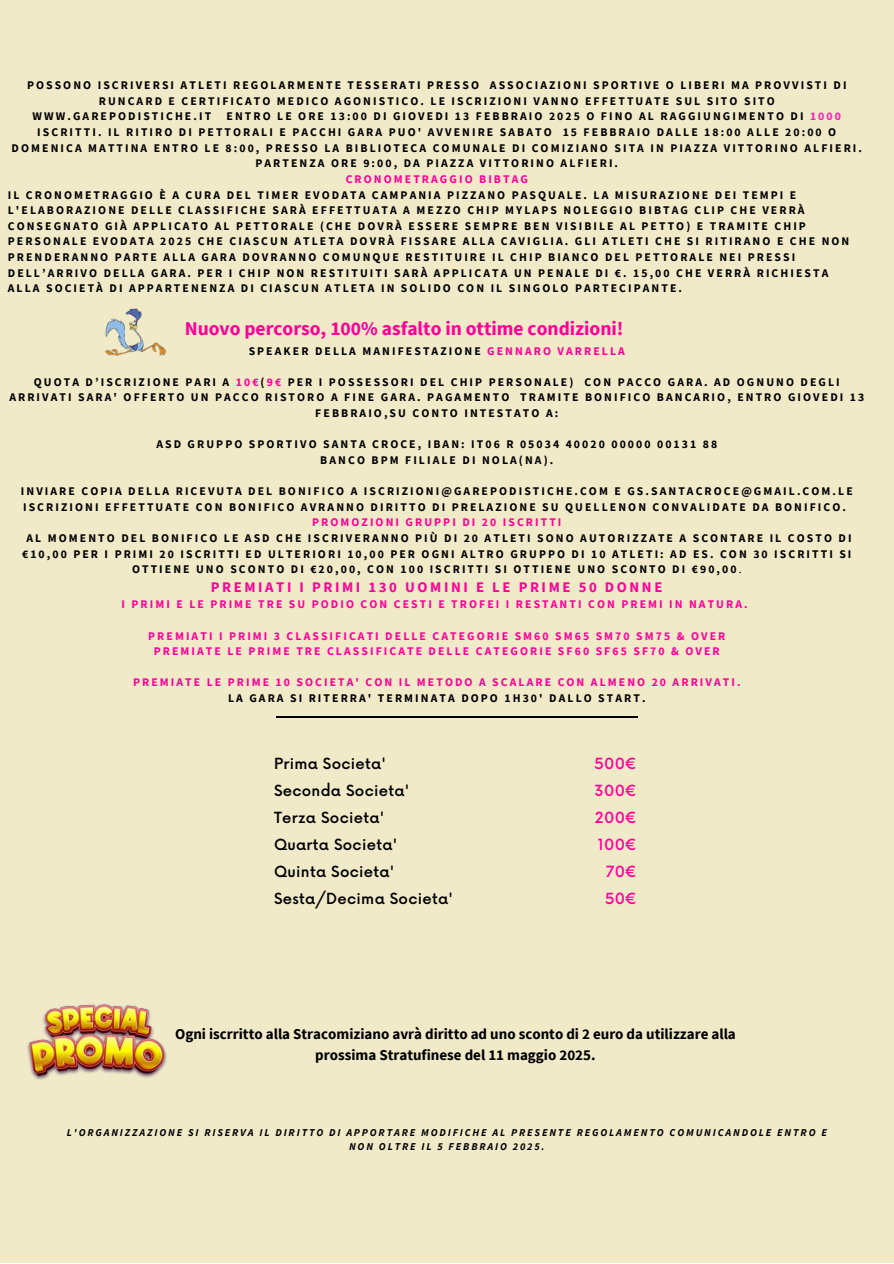
<style>
.page{position:relative;width:894px;height:1264px;background:#fff}
.page>*{position:absolute;margin:0;border:0;box-sizing:border-box;transform-origin:0 0}
.t1{font:700 19.5px "Source Sans Pro";color:#f09}
.t2{font:700 15px/20.2px "Source Sans Pro";color:#000;text-align:center}
.t3{font:500 15px/27px "Now";letter-spacing:.02em;color:#000}
.t4{font:500 15px/27px "Now";letter-spacing:.02em;color:#f09;text-align:right}
.t5{font:700 14.7px "Source Sans Pro";letter-spacing:.175em;color:#f09}
.t6{font:700 11.7px/15.6px "Source Sans Pro";letter-spacing:.175em;color:#000;text-align:center}
.t7{font:700 11.7px/15.6px "Source Sans Pro";letter-spacing:.175em;color:#f09;text-align:center}
.t8{font:italic 700 10.5px/14px "Source Sans Pro";letter-spacing:.175em;color:#000;text-align:center}
.s1{color:#ff1abf}
.s2{color:#f09}
.s3{font-weight:400}
.s4{color:#000}
</style>
<div class="page">
<div style="left:0;top:0;width:893px;height:1262px;background:#f1eac9"></div>
<hr style="left:276px;top:716px;width:361px;height:1px;background:#000">
<img style="left:27px;top:1004px;width:140px;height:76px">
<img style="left:105px;top:308px;width:61px;height:48px">
<h3 class="t6" style="left:27px;top:77px;width:820px">POSSONO ISCRIVERSI ATLETI REGOLARMENTE TESSERATI PRESSO ASSOCIAZIONI SPORTIVE O LIBERI MA PROVVISTI DI</h3>
<h3 class="t6" style="left:99px;top:93px;width:677px">RUNCARD E CERTIFICATO MEDICO AGONISTICO. LE ISCRIZIONI VANNO EFFETTUATE SUL SITO SITO</h3>
<h3 class="t6" style="left:33px;top:108px;width:180px">WWW.GAREPODISTICHE.IT</h3>
<h3 class="t6" style="left:226px;top:108px;width:615px">ENTRO LE ORE 13:00 DI GIOVEDI 13 FEBBRAIO 2025 O FINO AL RAGGIUNGIMENTO DI <span class="s1">1000</span></h3>
<h3 class="t6" style="left:37px;top:124px;width:800px">ISCRITTI. IL RITIRO DI PETTORALI E PACCHI GARA PUO' AVVENIRE SABATO 15 FEBBRAIO DALLE 18:00 ALLE 20:00 O</h3>
<h3 class="t6" style="left:12px;top:140px;width:851px">DOMENICA MATTINA ENTRO LE 8:00, PRESSO LA BIBLIOTECA COMUNALE DI COMIZIANO SITA IN PIAZZA VITTORINO ALFIERI.</h3>
<h3 class="t6" style="left:255px;top:155px;width:364px">PARTENZA ORE 9:00, DA PIAZZA VITTORINO ALFIERI.</h3>
<h3 class="t7" style="left:345px;top:171px;width:184px">CRONOMETRAGGIO BIBTAG</h3>
<h3 class="t6" style="left:8px;top:186px;width:789px">IL CRONOMETRAGGIO È A CURA DEL TIMER EVODATA CAMPANIA PIZZANO PASQUALE. LA MISURAZIONE DEI TEMPI E</h3>
<h3 class="t6" style="left:8px;top:202px;width:798px">L'ELABORAZIONE DELLE CLASSIFICHE SARÀ EFFETTUATA A MEZZO CHIP MYLAPS NOLEGGIO BIBTAG CLIP CHE VERRÀ</h3>
<h3 class="t6" style="left:8px;top:218px;width:799px">CONSEGNATO GIÀ APPLICATO AL PETTORALE (CHE DOVRÀ ESSERE SEMPRE BEN VISIBILE AL PETTO) E TRAMITE CHIP</h3>
<h3 class="t6" style="left:8px;top:233px;width:842px">PERSONALE EVODATA 2025 CHE CIASCUN ATLETA DOVRÀ FISSARE ALLA CAVIGLIA. GLI ATLETI CHE SI RITIRANO E CHE NON</h3>
<h3 class="t6" style="left:8px;top:249px;width:788px">PRENDERANNO PARTE ALLA GARA DOVRANNO COMUNQUE RESTITUIRE IL CHIP BIANCO DEL PETTORALE NEI PRESSI</h3>
<h3 class="t6" style="left:8px;top:264px;width:821px">DELL’ARRIVO DELLA GARA. PER I CHIP NON RESTITUITI SARÀ APPLICATA UN PENALE DI €. 15,00 CHE VERRÀ RICHIESTA</h3>
<h3 class="t6" style="left:8px;top:280px;width:675px">ALLA SOCIETÀ DI APPARTENENZA DI CIASCUN ATLETA IN SOLIDO CON IL SINGOLO PARTECIPANTE.</h3>
<h2 class="t1" style="left:185px;top:316px;width:440px">Nuovo percorso, 100% asfalto in ottime condizioni!</h2>
<h3 class="t6" style="left:248px;top:343px;width:377px">SPEAKER DELLA MANIFESTAZIONE <span class="s2">GENNARO VARRELLA</span></h3>
<h4 class="t6" style="left:9px;top:374px;width:856px">QUOTA D’ISCRIZIONE PARI A <span class="s2">10€</span>(<span class="s2">9€</span> PER I POSSESSORI DEL CHIP PERSONALE) CON PACCO GARA. AD OGNUNO DEGLI<br>ARRIVATI SARA' OFFERTO UN PACCO RISTORO A FINE GARA. PAGAMENTO TRAMITE BONIFICO BANCARIO, ENTRO GIOVEDI 13<br>FEBBRAIO,SU CONTO INTESTATO A:</h4>
<h3 class="t6" style="left:156px;top:436px;width:562px">ASD GRUPPO SPORTIVO SANTA CROCE, IBAN: IT06 R 05034 40020 00000 00131 88<br>BANCO BPM FILIALE DI NOLA(NA).</h3>
<h3 class="t6" style="left:21px;top:483px;width:833px">INVIARE COPIA DELLA RICEVUTA DEL BONIFICO A ISCRIZIONI@GAREPODISTICHE.COM E GS.SANTACROCE@GMAIL.COM.LE ISCRIZIONI EFFETTUATE CON BONIFICO AVRANNO DIRITTO DI PRELAZIONE SU QUELLENON CONVALIDATE DA BONIFICO.<br><span class="s2">PROMOZIONI GRUPPI DI 20 ISCRITTI<br></span>AL MOMENTO DEL BONIFICO LE ASD CHE ISCRIVERANNO PIÙ DI 20 ATLETI SONO AUTORIZZATE A SCONTARE IL COSTO DI €10,00 PER I PRIMI 20 ISCRITTI ED ULTERIORI 10,00 PER OGNI ALTRO GRUPPO DI 10 ATLETI: AD ES. CON 30 ISCRITTI SI OTTIENE UNO SCONTO DI €20,00, CON 100 ISCRITTI SI OTTIENE UNO SCONTO DI €90,00<span class="s3">.</span></h3>
<h3 class="t5" style="left:211px;top:577px;width:453px">PREMIATI I PRIMI 130 UOMINI E LE PRIME 50 DONNE</h3>
<h3 class="t7" style="left:121px;top:596px;width:627px">I PRIMI E LE PRIME TRE SU PODIO CON CESTI E TROFEI I RESTANTI CON PREMI IN NATURA.</h3>
<p class="t7" style="left:148px;top:627px;width:578px">PREMIATI I PRIMI 3 CLASSIFICATI DELLE CATEGORIE SM60 SM65 SM70 SM75 &amp; OVER<br>PREMIATE LE PRIME TRE CLASSIFICATE DELLE CATEGORIE SF60 SF65 SF70 &amp; OVER</p>
<h1 class="t7" style="left:133px;top:674px;width:609px">PREMIATE LE PRIME 10 SOCIETA' CON IL METODO A SCALARE CON ALMENO 20 ARRIVATI.<br><span class="s4">LA GARA SI RITERRA' TERMINATA DOPO 1H30' DALLO START.</span></h1>
<h3 class="t3" style="left:274px;top:751px;width:180px">Prima Societa'<br>Seconda Societa'<br>Terza Societa'<br>Quarta Societa'<br>Quinta Societa'<br>Sesta/Decima Societa'</h3>
<h3 class="t4" style="left:594px;top:751px;width:44px">500€<br>300€<br>200€<br>100€<br>70€<br>50€</h3>
<h2 class="t2" style="left:175px;top:1024px;width:562px">Ogni iscrritto alla Stracomiziano avrà diritto ad uno sconto di 2 euro da utilizzare alla prossima Stratufinese del 11 maggio 2025.</h2>
<p class="t8" style="left:67px;top:1125px;width:761px">L'ORGANIZZAZIONE SI RISERVA IL DIRITTO DI APPORTARE MODIFICHE AL PRESENTE REGOLAMENTO COMUNICANDOLE ENTRO E<br>NON OLTRE IL 5 FEBBRAIO 2025.</p>
</div>
